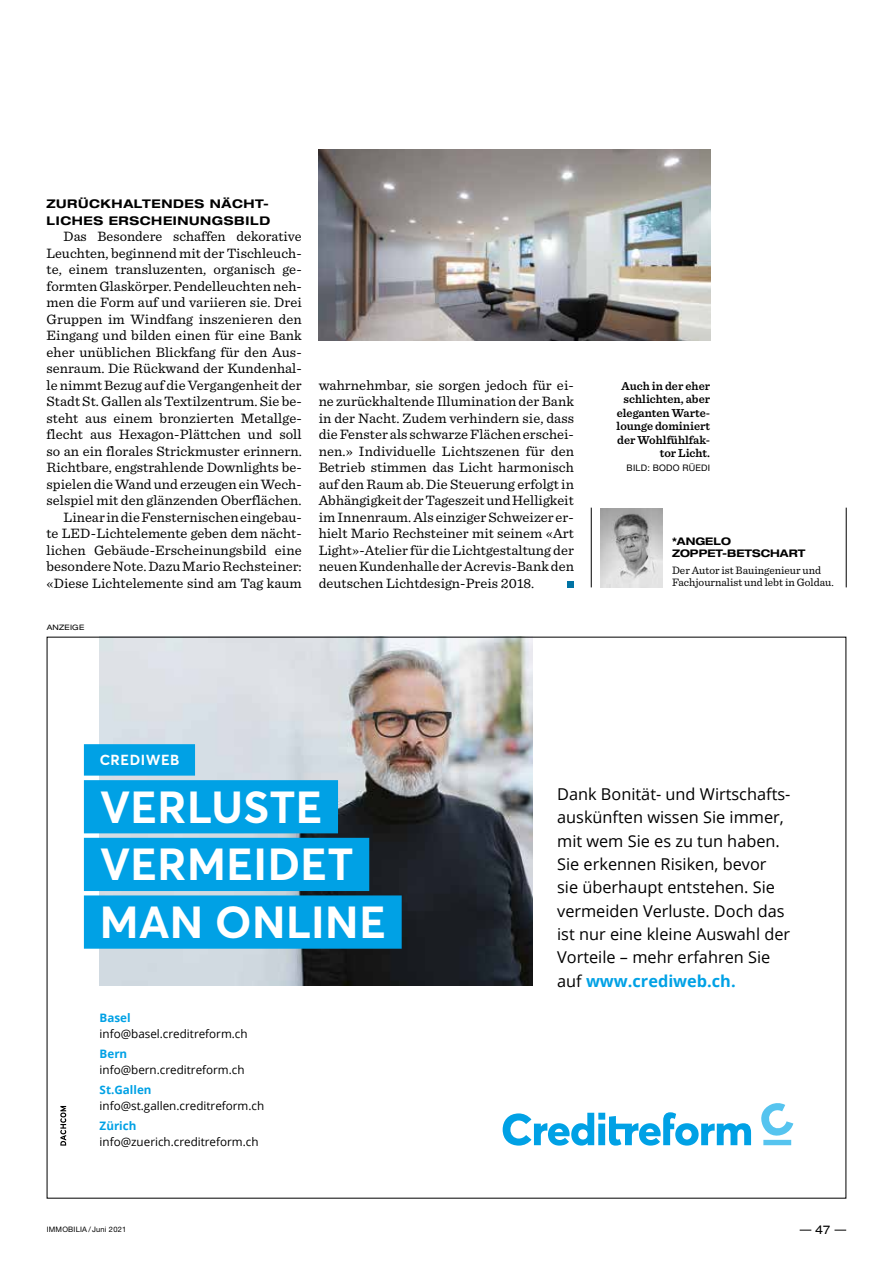
<style>
.page{position:relative;width:893px;height:1263px;background:#fff}
.page>*{position:absolute;margin:0;border:0;box-sizing:border-box;transform-origin:0 0}
.t1{font:700 44.4px/57.6px "Averta";letter-spacing:.005em;color:#fff}
.t2{font:16.35px/23.2px "Open Sans";color:#000}
.t3{font:700 14.4px "Averta";letter-spacing:.035em;color:#fff}
.t4{font:14.25px/16.5px "Sentinel";letter-spacing:.005em;color:#000;text-align:right}
.t5{font:600 12px/13.5px "Sentinel";color:#000;text-align:right}
.t6{font:700 expanded 12px/16.5px "Helvetica Neue LT Std";letter-spacing:.05em;color:#000}
.t7{font:expanded 12px "Helvetica Neue LT Std";color:#000}
.t8{font:11.7px "Open Sans";color:#000}
.t9{font:700 11.7px "Open Sans";color:#00a1e5}
.t10{font:11.25px/12.8px "Sentinel";color:#000}
.t11{font:700 expanded 10.5px/12px "Helvetica Neue LT Std";color:#000}
.t12{font:9px "Helvetica Neue LT Std";letter-spacing:.025em;color:#000}
.t13{font:7.5px "Helvetica Neue LT Std";letter-spacing:.025em;color:#000}
.t14{font:expanded 7.5px "Helvetica Neue LT Std";letter-spacing:.025em;color:#000}
.s1{font-weight:700;color:#00a1e5}
</style>
<div class="page">
<svg style="left:834px;top:1230px;width:12px;height:1px"></svg>
<div style="left:567px;top:581px;width:7px;height:7px;background:#0073a4"></div>
<img style="left:319px;top:149px;width:391px;height:191px">
<svg style="left:60px;top:1106px;width:6px;height:39px"></svg>
<img style="left:100px;top:639px;width:432px;height:346px">
<svg style="left:761px;top:1103px;width:32px;height:42px"></svg>
<svg style="left:503px;top:1112px;width:248px;height:33px"></svg>
<div style="left:84px;top:744px;width:111px;height:32px;background:#00a1e5"></div>
<div style="left:84px;top:780px;width:254px;height:53px;background:#00a1e5"></div>
<div style="left:84px;top:838px;width:285px;height:53px;background:#00a1e5"></div>
<div style="left:84px;top:895px;width:318px;height:54px;background:#00a1e5"></div>
<hr style="left:591px;top:508px;width:1px;height:79px;background:#000">
<hr style="left:846px;top:508px;width:1px;height:79px;background:#000">
<img style="left:600px;top:508px;width:62px;height:80px">
<p class="t6" style="left:47px;top:195px;width:225px">ZURÜCKHALTENDES NÄCHT-<br>LICHES ERSCHEINUNGSBILD</p>
<p class="t4" style="left:47px;top:227px;width:257px">Das Besondere schaffen dekorative Leuchten, beginnend mit der Tischleuch&shy;te, einem transluzenten, organisch ge&shy;formten Glaskörper. Pendelleuchten neh&shy;men die Form auf und variieren sie. Drei Gruppen im Windfang inszenieren den Eingang und bilden einen für eine Bank eher unüblichen Blickfang für den Aus&shy;senraum. Die Rückwand der Kundenhal&shy;le nimmt Bezug auf die Vergangenheit der Stadt St. Gallen als Textilzentrum. Sie be&shy;steht aus einem bronzierten Metallge&shy;flecht aus Hexagon-Plättchen und soll so an ein florales Strickmuster erinnern.<br>Richtbare, engstrahlende Downlights be&shy;spielen die Wand und erzeugen ein Wech&shy;selspiel mit den glänzenden Oberflächen.<br>Linear in die Fensternischen eingebau-<br>te LED-Lichtelemente geben dem nächt&shy;lichen Gebäude-Erscheinungsbild eine besondere Note. Dazu Mario Rechsteiner: «Diese Lichtelemente sind am Tag kaum</p>
<p class="t14" style="left:47px;top:622px;width:39px">ANZEIGE</p>
<p class="t4" style="left:319px;top:376px;width:257px;text-align:justify">wahrnehmbar, sie sorgen jedoch für ei&shy;ne zurückhaltende Illumination der Bank in der Nacht. Zudem verhindern sie, dass die Fenster als schwarze Flächen erschei&shy;nen.» Individuelle Lichtszenen für den Betrieb stimmen das Licht harmonisch auf den Raum ab. Die Steuerung erfolgt in Abhängigkeit der Tageszeit und Helligkeit im Innenraum. Als einziger Schweizer er&shy;hielt Mario Rechsteiner mit seinem «Art Light»-Atelier für die Lichtgestaltung der neuen Kundenhalle der Acrevis-Bank den deutschen Lichtdesign-Preis 2018.</p>
<p class="t5" style="left:617px;top:378px;width:95px">Auch in der eher schlichten, aber eleganten Warte&shy;lounge dominiert der Wohlfühlfak&shy;tor Licht.</p>
<p class="t12" style="left:627px;top:462px;width:85px">BILD: BODO RÜEDI</p>
<p class="t11" style="left:672px;top:535px;width:135px">*ANGELO<br>ZOPPET-BETSCHART</p>
<p class="t10" style="left:672px;top:563px;width:163px">Der Autor ist Bauingenieur und<br>Fachjournalist und lebt in Goldau.</p>
<p class="t3" style="left:100px;top:751px;width:81px">CREDIWEB</p>
<h1 class="t1" style="left:100px;top:777px;width:288px">VERLUSTE<br>VERMEIDET<br>MAN ONLINE</h1>
<p class="t9" style="left:100px;top:1010px;width:33px">Basel</p>
<p class="t8" style="left:100px;top:1025px;width:150px">info@basel.creditreform.ch</p>
<p class="t9" style="left:100px;top:1046px;width:29px">Bern</p>
<p class="t8" style="left:100px;top:1061px;width:146px">info@bern.creditreform.ch</p>
<p class="t9" style="left:100px;top:1082px;width:53px">St.Gallen</p>
<p class="t8" style="left:100px;top:1097px;width:166px">info@st.gallen.creditreform.ch</p>
<p class="t9" style="left:100px;top:1118px;width:38px">Zürich</p>
<p class="t8" style="left:100px;top:1133px;width:160px">info@zuerich.creditreform.ch</p>
<p class="t2" style="left:557px;top:782px;width:235px">Dank Bonität- und Wirtschafts&shy;auskünften wissen Sie immer, mit wem Sie es zu tun haben.<br>Sie erkennen Risiken, bevor sie überhaupt entstehen. Sie vermeiden Verluste. Doch das ist nur eine kleine Auswahl der<br>Vorteile – mehr erfahren Sie auf <span class="s1">www.crediweb.ch.</span></p>
<p class="t13" style="left:47px;top:1225px;width:81px">IMMOBILIA / Juni 2021</p>
<p class="t7" style="left:815px;top:1222px;width:17px">47</p>
</div>
